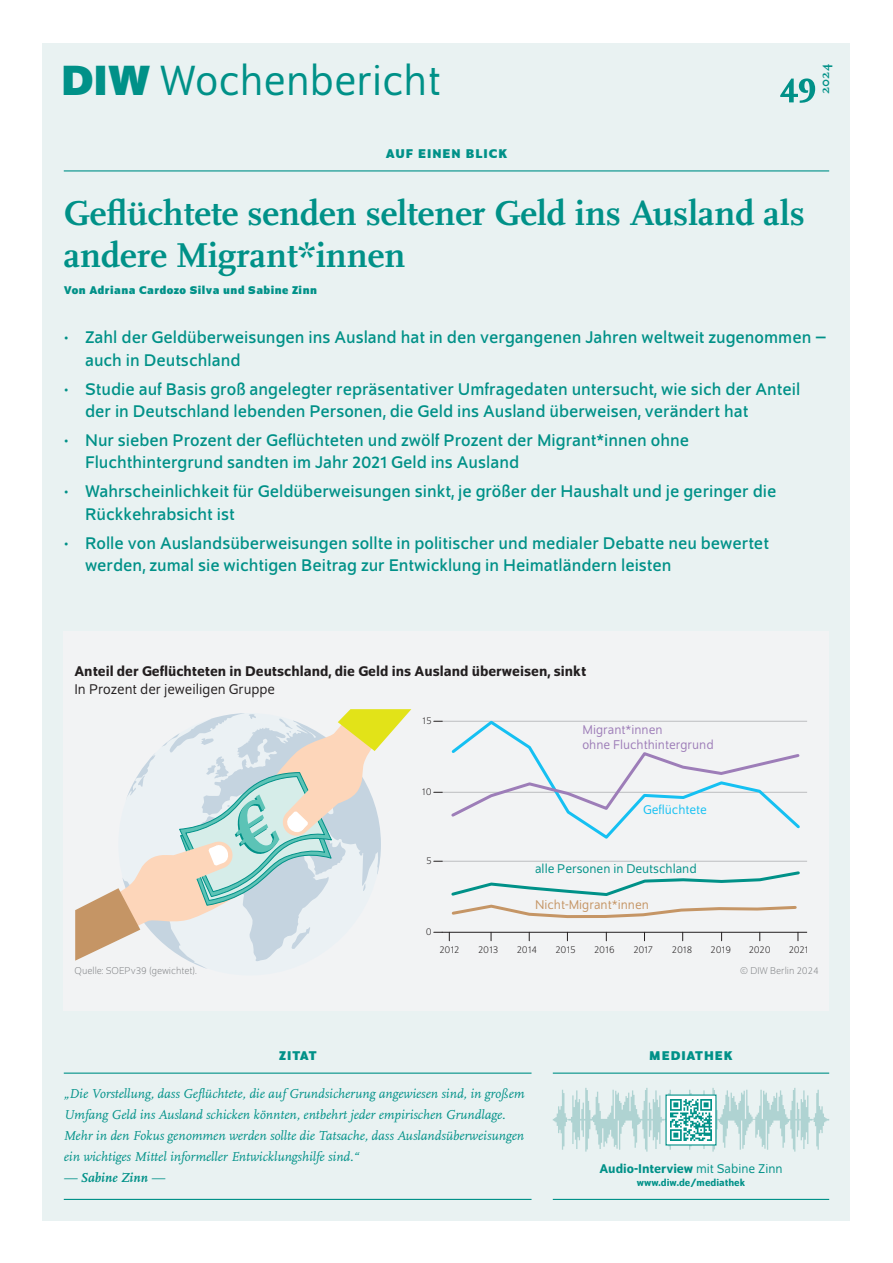
<style>
.page{position:relative;width:893px;height:1263px;background:#fff}
.page>*{position:absolute;margin:0;border:0;box-sizing:border-box;transform-origin:0 0}
.t1{font:700 51px "Scala Pro";color:#009188}
.t2{font:45px "Schumpeter Blond";color:#009188}
.t3{font:700 36px/42px "Scala Pro";color:#009188}
.t4{font:18px/22.5px "Schumpeter";color:#009188}
.t5{font:500 15px "Schumpeter";color:#231f20}
.t6{font:15px "Schumpeter Blond";color:#231f20}
.t7{font:italic 13.5px/21px "Scala Pro";color:#009188}
.t8{font:13.5px/15px "Schumpeter Blond";color:#9d7db8}
.t9{font:500 13.5px "Schumpeter";color:#009188}
.t10{font:700 13.5px "Schumpeter";letter-spacing:.075em;color:#009188}
.t11{font:13.5px "Schumpeter Blond";color:#009188}
.t12{font:13.5px "Schumpeter Blond";color:#c59565}
.t13{font:italic 700 13.5px "Scala Pro";color:#009188}
.t14{font:13.5px "Schumpeter Blond";color:#15c0f2}
.t15{font:700 13.5px "Scala Pro";color:#009188}
.t16{font:700 12px "Schumpeter";letter-spacing:.04em;color:#009188}
.t17{font:300 10.5px "Schumpeter";letter-spacing:-.01em;color:#231f20}
.t18{font:300 10.5px "Schumpeter";color:#808285}
.t19{font:500 10.5px "Schumpeter";color:#009188}
.s1{font-family:"Schumpeter";font-weight:700}
.s2{font-weight:400}
.s3{font-family:"Schumpeter Blond";font-weight:400}
</style>
<div class="page">
<div style="left:43px;top:43px;width:807px;height:1177px;background:#e9f2f2"></div>
<div style="left:64px;top:631px;width:765px;height:380px;background:#f2f3f4"></div>
<hr style="left:442px;top:861px;width:365px;height:1px;background:#bcbdc0">
<hr style="left:442px;top:792px;width:365px;height:1px;background:#bcbdc0">
<hr style="left:442px;top:721px;width:365px;height:1px;background:#bcbdc0">
<hr style="left:442px;top:932px;width:365px;height:1px;background:#231f20">
<svg style="left:449px;top:720px;width:353px;height:119px"></svg>
<svg style="left:75px;top:709px;width:336px;height:260px"></svg>
<svg style="left:451px;top:871px;width:349px;height:48px"></svg>
<hr style="left:553px;top:1072px;width:276px;height:2px;background:#009188">
<hr style="left:553px;top:1199px;width:276px;height:1px;background:#009188">
<svg style="left:553px;top:1088px;width:276px;height:63px"></svg>
<div style="left:666px;top:1095px;width:50px;height:50px;background:#fff"></div>
<img style="left:670px;top:1099px;width:42px;height:42px">
<hr style="left:64px;top:1072px;width:467px;height:2px;background:#009188">
<hr style="left:64px;top:1199px;width:467px;height:1px;background:#009188">
<hr style="left:64px;top:170px;width:765px;height:1px;background:#009188">
<h2 class="t2" style="left:61px;top:59px;width:381px"><span class="s1">DIW</span> Wochenbericht</h2>
<p class="t10" style="left:386px;top:146px;width:123px">AUF EINEN BLICK</p>
<p class="t15" style="left:815px;top:94px;width:31px;rotate:-90deg">2024</p>
<h1 class="t1" style="left:780px;top:48px;width:38px">49</h1>
<h3 class="t3" style="left:64px;top:190px;width:742px">Geflüchtete senden seltener Geld ins Ausland als andere Migrant*innen</h3>
<p class="t16" style="left:64px;top:283px;width:255px">Von Adriana Cardozo Silva und Sabine Zinn</p>
<p class="t4" style="left:85px;top:327px;width:743px;text-indent:-21px">• Zahl der Geldüberweisungen ins Ausland hat in den vergangenen Jahren weltweit zugenommen – auch in Deutschland</p>
<p class="t4" style="left:85px;top:378px;width:717px;text-indent:-21px">• Studie auf Basis groß angelegter repräsentativer Umfragedaten untersucht, wie sich der Anteil der in Deutschland lebenden Personen, die Geld ins Ausland überweisen, verändert hat</p>
<p class="t4" style="left:85px;top:429px;width:606px;text-indent:-21px">• Nur sieben Prozent der Geflüchteten und zwölf Prozent der Migrant*innen ohne<br>Fluchthintergrund sandten im Jahr 2021 Geld ins Ausland</p>
<p class="t4" style="left:85px;top:481px;width:693px;text-indent:-21px">• Wahrscheinlichkeit für Geldüberweisungen sinkt, je größer der Haushalt und je geringer die<br>Rückkehrabsicht ist</p>
<p class="t4" style="left:85px;top:532px;width:685px;text-indent:-21px">• Rolle von Auslandsüberweisungen sollte in politischer und medialer Debatte neu bewertet werden, zumal sie wichtigen Beitrag zur Entwicklung in Heimatländern leisten</p>
<p class="t5" style="left:74px;top:663px;width:513px">Anteil der Geflüchteten in Deutschland, die Geld ins Ausland überweisen, sinkt</p>
<p class="t6" style="left:74px;top:682px;width:202px">In Prozent der jeweiligen Gruppe</p>
<p class="t8" style="left:582px;top:722px;width:133px">Migrant*innen<br>ohne Fluchthintergrund</p>
<p class="t17" style="left:423px;top:716px;width:11px">15</p>
<p class="t17" style="left:422px;top:787px;width:11px">10</p>
<p class="t14" style="left:643px;top:803px;width:65px">Geflüchtete</p>
<p class="t17" style="left:426px;top:855px;width:7px">5</p>
<p class="t11" style="left:535px;top:862px;width:163px">alle Personen in Deutschland</p>
<p class="t17" style="left:426px;top:927px;width:7px">0</p>
<p class="t12" style="left:535px;top:898px;width:115px">Nicht-Migrant*innen</p>
<p class="t17" style="left:439px;top:944px;width:21px">2012</p>
<p class="t17" style="left:478px;top:944px;width:22px">2013</p>
<p class="t17" style="left:517px;top:944px;width:22px">2014</p>
<p class="t17" style="left:555px;top:944px;width:22px">2015</p>
<p class="t17" style="left:594px;top:944px;width:22px">2016</p>
<p class="t17" style="left:633px;top:944px;width:21px">2017</p>
<p class="t17" style="left:672px;top:944px;width:22px">2018</p>
<p class="t17" style="left:711px;top:944px;width:22px">2019</p>
<p class="t17" style="left:749px;top:944px;width:23px">2020</p>
<p class="t17" style="left:789px;top:944px;width:21px">2021</p>
<p class="t18" style="left:75px;top:966px;width:124px">Quelle: SOEPv39 (gewichtet).</p>
<p class="t18" style="left:740px;top:966px;width:81px">© DIW Berlin 2024</p>
<p class="t10" style="left:279px;top:1048px;width:39px">ZITAT</p>
<p class="t7" style="left:64px;top:1083px;width:462px">„Die Vorstellung, dass Geflüchtete, die auf Grundsicherung angewiesen sind, in großem Umfang Geld ins Ausland schicken könnten, entbehrt jeder empirischen Grundlage.<br>Mehr in den Fokus genommen werden sollte die Tatsache, dass Auslandsüberweisungen ein wichtiges Mittel informeller Entwicklungshilfe sind.“</p>
<p class="t13" style="left:64px;top:1167px;width:103px"><span class="s2">—</span> Sabine Zinn <span class="s2">—</span></p>
<p class="t10" style="left:649px;top:1048px;width:85px">MEDIATHEK</p>
<p class="t9" style="left:599px;top:1161px;width:185px">Audio-Interview <span class="s3">mit Sabine Zinn</span></p>
<p class="t19" style="left:637px;top:1177px;width:110px">www.diw.de/mediathek</p>
</div>
